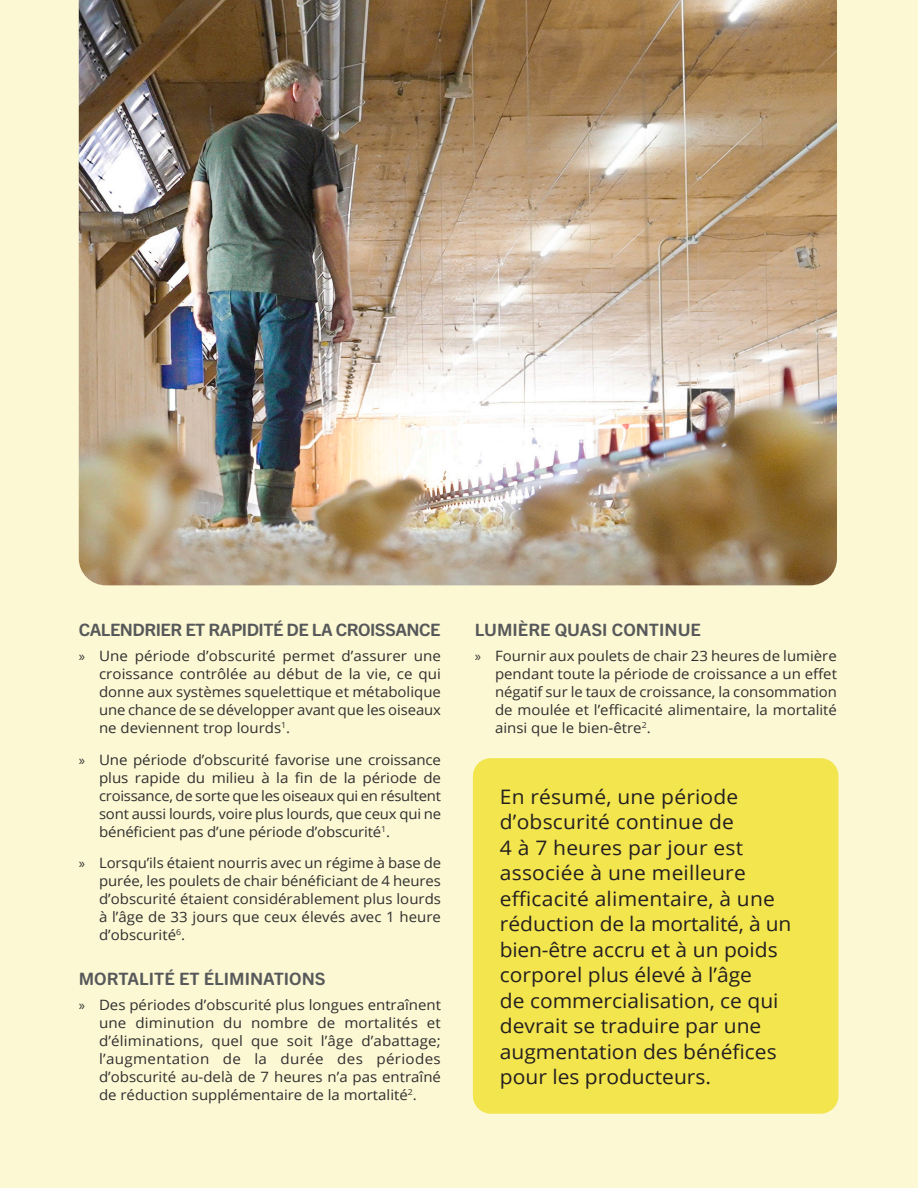
<style>
.page{position:relative;width:918px;height:1188px;background:#fbf8d3}
.page>*{position:absolute;margin:0;border:0;box-sizing:border-box;transform-origin:0 0}
.Body{font:19.95px/25.5px "Open Sans";color:#231f20;scale:1.05 1}
.Heading_3{font:700 17.1px "Trade Gothic Next SR Pro";color:#57585a;scale:1.05 1}
.Heading_3-2{font:700 17.1px "Trade Gothic Next SR Pro";letter-spacing:-.03em;color:#57585a;scale:1.05 1}
.t1{font:14.25px/18px "Open Sans";color:#312f30;text-align:justify;scale:1.05 1}
.t2{font:14.25px/18px "Open Sans";color:#312f30;text-align:justify;scale:1.06 1}
.t3{font:14.25px/18px "Open Sans";color:#312f30;text-align:justify;scale:1.04 1}
.s1{font-family:"Myriad Pro"}
</style>
<div class="page">
<img style="left:79px;top:0;width:758px;height:585px">
<div style="left:473px;top:758px;width:366px;height:356px;background:#f3e54e;border-radius:18px"></div>
<p class="Heading_3-2" style="left:79px;top:618px;width:346px">CALENDRIER ET RAPIDITÉ DE LA CROISSANCE</p>
<p class="t2" style="left:99px;top:647px;width:324px;text-indent:-20px"><span class="s1">»</span> Une période d’obscurité permet d’assurer une croissance contrôlée au début de la vie, ce qui donne aux systèmes squelettique et métabolique une chance de se développer avant que les oiseaux ne deviennent trop lourds<sup>1</sup>.</p>
<p class="t2" style="left:99px;top:750px;width:324px;text-indent:-20px"><span class="s1">»</span> Une période d’obscurité favorise une croissance plus rapide du milieu à la fin de la période de croissance, de sorte que les oiseaux qui en résultent sont aussi lourds, voire plus lourds, que ceux qui ne bénéficient pas d’une période d’obscurité<sup>1</sup>.</p>
<p class="t3" style="left:99px;top:854px;width:330px;text-indent:-20px"><span class="s1">»</span> Lorsqu’ils étaient nourris avec un régime à base de purée, les poulets de chair bénéficiant de 4 heures d’obscurité étaient considérablement plus lourds à l’âge de 33 jours que ceux élevés avec 1 heure d’obscurité<sup>6</sup>.</p>
<p class="Heading_3" style="left:79px;top:967px;width:237px">MORTALITÉ ET ÉLIMINATIONS</p>
<p class="t1" style="left:99px;top:995px;width:327px;text-indent:-20px"><span class="s1">»</span> Des périodes d’obscurité plus longues entraînent une diminution du nombre de mortalités et d’éliminations, quel que soit l’âge d’abattage; l’augmentation de la durée des périodes d’obscurité au-delà de 7 heures n’a pas entraîné de réduction supplémentaire de la mortalité<sup>2</sup>.</p>
<p class="Heading_3" style="left:475px;top:618px;width:217px">LUMIÈRE QUASI CONTINUE</p>
<p class="t1" style="left:495px;top:647px;width:327px;text-indent:-20px"><span class="s1">»</span> Fournir aux poulets de chair 23 heures de lumière pendant toute la période de croissance a un effet négatif sur le taux de croissance, la consommation de moulée et l’efficacité alimentaire, la mortalité ainsi que le bien-être<sup>2</sup>.</p>
<p class="Body" style="left:500px;top:783px;width:279px">En résumé, une période d’obscurité continue de<br>4 à 7 heures par jour est associée à une meilleure efficacité alimentaire, à une réduction de la mortalité, à un bien-être accru et à un poids corporel plus élevé à l’âge<br>de commercialisation, ce qui devrait se traduire par une augmentation des bénéfices pour les producteurs.</p>
</div>
